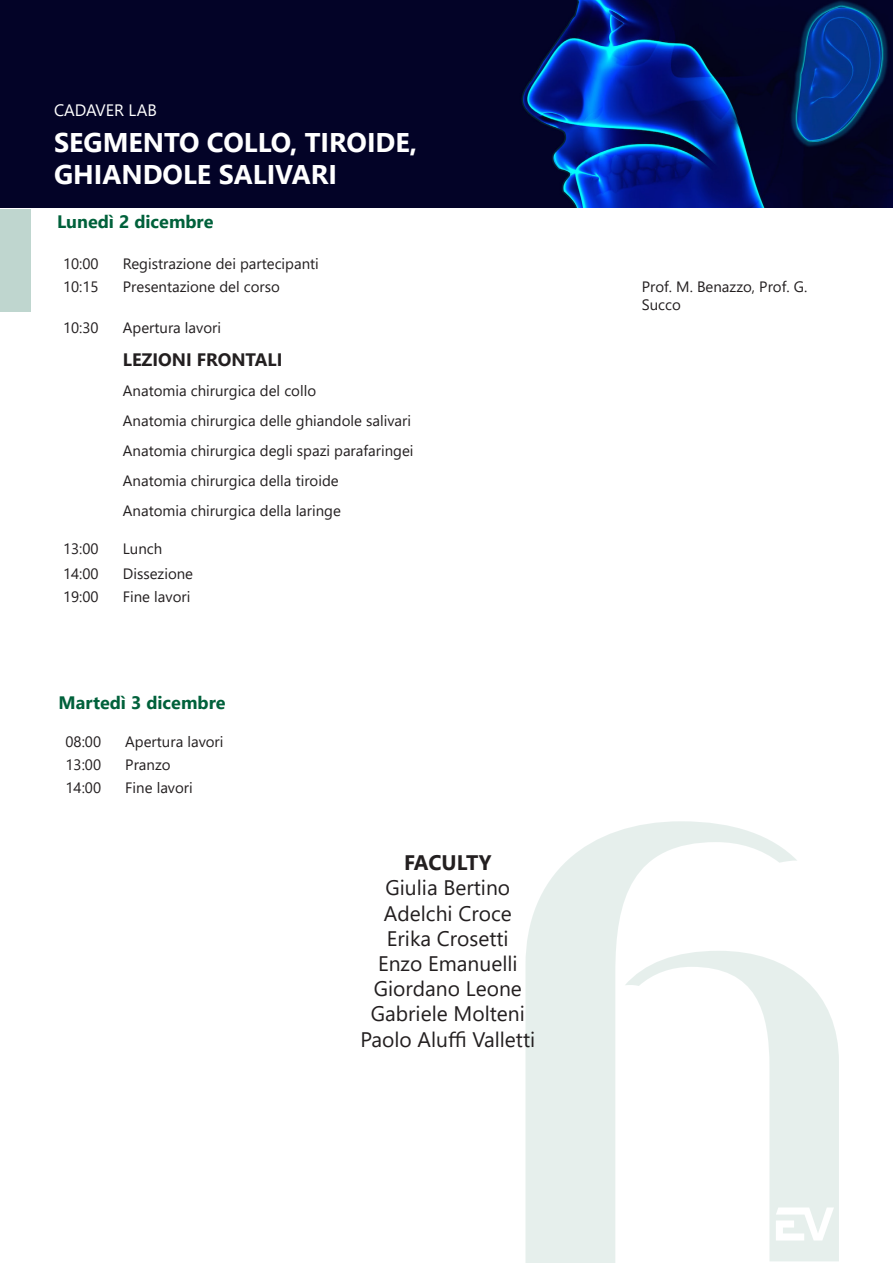
<style>
.page{position:relative;width:893px;height:1263px;background:#fff}
.page>*{position:absolute;margin:0;border:0;box-sizing:border-box;transform-origin:0 0}
.t1{font:700 27px/32.4px "Segoe UI";color:#fff}
.t2{font:21px "Segoe UI";color:#231f20}
.t3{font:700 21px "Segoe UI";letter-spacing:-.01em;color:#231f20}
.t4{font:700 18px "Segoe UI";color:#00613b}
.t5{font:700 18px "Segoe UI";color:#231f20}
.t6{font:16.5px "Segoe UI";color:#fff}
.t7{font:15px/18px "Segoe UI";color:#231f20}
</style>
<div class="page">
<svg style="left:525px;top:821px;width:272px;height:442px;fill:#e6efec"></svg>
<svg style="left:625px;top:951px;width:214px;height:310px"></svg>
<svg style="left:776px;top:1207px;width:58px;height:33px"></svg>
<img style="left:0;top:0;width:893px;height:208px">
<div style="left:0;top:209px;width:31px;height:102px;background:#bfd6cf"></div>
<hr style="left:892px;top:209px;width:1px;height:102px;background:#bfd6cf">
<p class="t6" style="left:54px;top:95px;width:104px">CADAVER LAB</p>
<p class="t1" style="left:54px;top:124px;width:365px">SEGMENTO COLLO, TIROIDE,<br>GHIANDOLE SALIVARI</p>
<p class="t4" style="left:57px;top:205px;width:158px">Lunedì 2 dicembre</p>
<p class="t7" style="left:63px;top:253px;width:37px">10:00</p>
<p class="t7" style="left:123px;top:253px;width:198px">Registrazione dei partecipanti</p>
<p class="t7" style="left:63px;top:276px;width:37px">10:15</p>
<p class="t7" style="left:123px;top:276px;width:159px">Presentazione del corso</p>
<p class="t7" style="left:642px;top:276px;width:167px">Prof. M. Benazzo, Prof. G.<br>Succo</p>
<p class="t7" style="left:63px;top:317px;width:37px">10:30</p>
<p class="t7" style="left:123px;top:317px;width:100px">Apertura lavori</p>
<p class="t5" style="left:123px;top:342px;width:161px">LEZIONI FRONTALI</p>
<p class="t7" style="left:123px;top:380px;width:195px">Anatomia chirurgica del collo</p>
<p class="t7" style="left:123px;top:410px;width:290px">Anatomia chirurgica delle ghiandole salivari</p>
<p class="t7" style="left:123px;top:440px;width:292px">Anatomia chirurgica degli spazi parafaringei</p>
<p class="t7" style="left:123px;top:470px;width:217px">Anatomia chirurgica della tiroide</p>
<p class="t7" style="left:123px;top:500px;width:220px">Anatomia chirurgica della laringe</p>
<p class="t7" style="left:63px;top:538px;width:37px">13:00</p>
<p class="t7" style="left:123px;top:538px;width:41px">Lunch</p>
<p class="t7" style="left:63px;top:563px;width:37px">14:00</p>
<p class="t7" style="left:123px;top:563px;width:72px">Dissezione</p>
<p class="t7" style="left:63px;top:586px;width:37px">19:00</p>
<p class="t7" style="left:123px;top:586px;width:69px">Fine lavori</p>
<p class="t4" style="left:59px;top:685px;width:168px">Martedì 3 dicembre</p>
<p class="t7" style="left:66px;top:732px;width:37px">08:00</p>
<p class="t7" style="left:125px;top:732px;width:100px">Apertura lavori</p>
<p class="t7" style="left:66px;top:754px;width:37px">13:00</p>
<p class="t7" style="left:125px;top:754px;width:47px">Pranzo</p>
<p class="t7" style="left:66px;top:777px;width:37px">14:00</p>
<p class="t7" style="left:125px;top:777px;width:69px">Fine lavori</p>
<p class="t3" style="left:404px;top:843px;width:89px">FACULTY</p>
<p class="t2" style="left:385px;top:868px;width:126px">Giulia Bertino</p>
<p class="t2" style="left:384px;top:893px;width:129px">Adelchi Croce</p>
<p class="t2" style="left:387px;top:919px;width:123px">Erika Crosetti</p>
<p class="t2" style="left:378px;top:944px;width:141px">Enzo Emanuelli</p>
<p class="t2" style="left:374px;top:969px;width:150px">Giordano Leone</p>
<p class="t2" style="left:371px;top:994px;width:155px">Gabriele Molteni</p>
<p class="t2" style="left:360px;top:1019px;width:176px">Paolo Aluffi Valletti</p>
</div>
